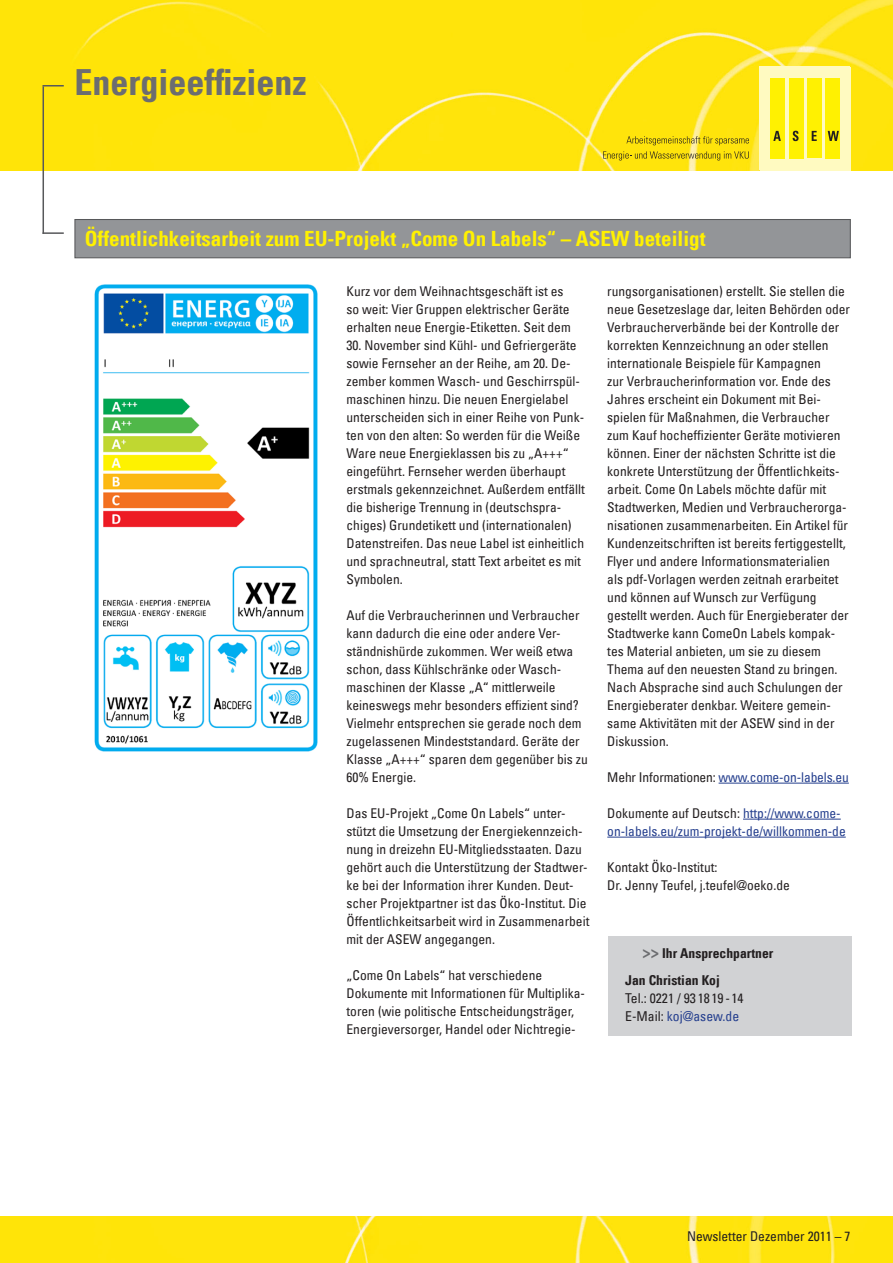
<style>
.page{position:relative;width:893px;height:1263px;background:#fff}
.page>*{position:absolute;margin:0;border:0;box-sizing:border-box;transform-origin:0 0}
.t1{font:700 condensed 36px "Univers LT";color:#6c6d70}
.t2{font:700 condensed 21px "Univers LT";color:#fff101}
.t3{font:condensed 13.65px/18.1px "Univers LT";color:#231f20}
.t4{font:700 condensed 13.65px/26.7px "Univers LT";color:#231f20}
.t5{font:condensed 13.5px/18px "Univers LT";color:#231f20}
.t6{font:condensed 13.5px/18px "Univers LT";color:#253f8e}
.s1{color:#231f20}
.s2{font-size:16.65px;color:#6c6d70}
.s3{color:#253f8e}
</style>
<div class="page">
<div style="left:0;top:0;width:893px;height:170px;background:#ffe40b"></div>
<hr style="left:43px;top:85px;width:21px;height:2px;background:#57585a">
<hr style="left:43px;top:232px;width:21px;height:2px;background:#57585a">
<hr style="left:43px;top:86px;width:1px;height:148px;background:#57585a">
<div style="left:760px;top:67px;width:90px;height:102px;background:#fffac1"></div>
<div style="left:770px;top:78px;width:15px;height:80px;background:#fff101"></div>
<div style="left:789px;top:78px;width:14px;height:80px;background:#fff101"></div>
<div style="left:807px;top:78px;width:15px;height:80px;background:#fff101"></div>
<div style="left:825px;top:78px;width:15px;height:80px;background:#fff101"></div>
<svg style="left:773px;top:131px;width:8px;height:10px"></svg>
<svg style="left:793px;top:131px;width:5px;height:10px"></svg>
<svg style="left:812px;top:131px;width:5px;height:10px"></svg>
<svg style="left:828px;top:131px;width:11px;height:10px"></svg>
<svg style="left:626px;top:136px;width:123px;height:9px"></svg>
<svg style="left:603px;top:151px;width:146px;height:9px"></svg>
<div style="left:0;top:1216px;width:893px;height:47px;background:#ffe40b"></div>
<div style="left:74px;top:219px;width:777px;height:39px;background:#939598;border:1px solid #57585a"></div>
<hr style="left:719px;top:783px;width:130px;height:1px;background:#253f8e">
<hr style="left:743px;top:819px;width:98px;height:1px;background:#253f8e">
<hr style="left:607px;top:837px;width:239px;height:1px;background:#253f8e">
<div style="left:608px;top:936px;width:243px;height:99px;background:#d1d2d4"></div>
<img style="left:94px;top:284px;width:224px;height:468px">
<h1 class="t1" style="left:74px;top:60px;width:234px">Energieeffizienz</h1>
<h2 class="t2" style="left:85px;top:225px;width:622px">Öffentlichkeitsarbeit zum EU-Projekt „Come On Labels“ – ASEW beteiligt</h2>
<p class="t5" style="left:346px;top:282px;width:226px">Kurz vor dem Weihnachtsgeschäft ist es so weit: Vier Gruppen elektrischer Geräte erhalten neue Energie-Etiketten. Seit dem</p>
<p class="t5" style="left:346px;top:336px;width:240px">30. November sind Kühl- und Gefriergeräte sowie Fernseher an der Reihe, am 20. De&shy;zember kommen Wasch- und Geschirrspül&shy;maschinen hinzu. Die neuen Energielabel unterscheiden sich in einer Reihe von Punk&shy;ten von den alten: So werden für die Weiße Ware neue Energieklassen bis zu „A+++“ eingeführt. Fernseher werden überhaupt erstmals gekennzeichnet. Außerdem entfällt die bisherige Trennung in (deutschspra&shy;chiges) Grundetikett und (internationalen)<br>Datenstreifen. Das neue Label ist einheitlich und sprachneutral, statt Text arbeitet es mit Symbolen.</p>
<p class="t5" style="left:346px;top:606px;width:243px">Auf die Verbraucherinnen und Verbraucher kann dadurch die eine oder andere Ver&shy;ständnishürde zukommen. Wer weiß etwa schon, dass Kühlschränke oder Wasch&shy;maschinen der Klasse „A“ mittlerweile keineswegs mehr besonders effizient sind?<br>Vielmehr entsprechen sie gerade noch dem zugelassenen Mindeststandard. Geräte der Klasse „A+++“ sparen dem gegenüber bis zu 60% Energie.</p>
<p class="t5" style="left:346px;top:804px;width:244px">Das EU-Projekt „Come On Labels“ unter&shy;stützt die Umsetzung der Energiekennzeich&shy;nung in dreizehn EU-Mitgliedsstaaten. Dazu gehört auch die Unterstützung der Stadtwer&shy;ke bei der Information ihrer Kunden. Deut&shy;scher Projektpartner ist das Öko-Institut. Die Öffentlichkeitsarbeit wird in Zusammenarbeit mit der ASEW angegangen.</p>
<p class="t5" style="left:346px;top:966px;width:240px">„Come On Labels“ hat verschiedene Dokumente mit Informationen für Multiplika&shy;toren (wie politische Entscheidungsträger, Energieversorger, Handel oder Nichtregie-</p>
<p class="t5" style="left:607px;top:282px;width:244px">rungsorganisationen) erstellt. Sie stellen die neue Gesetzeslage dar, leiten Behörden oder Verbraucherverbände bei der Kontrolle der korrekten Kennzeichnung an oder stellen internationale Beispiele für Kampagnen<br>zur Verbraucherinformation vor. Ende des Jahres erscheint ein Dokument mit Bei&shy;spielen für Maßnahmen, die Verbraucher zum Kauf hocheffizienter Geräte motivieren können. Einer der nächsten Schritte ist die konkrete Unterstützung der Öffentlichkeits&shy;arbeit. Come On Labels möchte dafür mit Stadtwerken, Medien und Verbraucherorga&shy;nisationen zusammenarbeiten. Ein Artikel für Kundenzeitschriften ist bereits fertiggestellt, Flyer und andere Informationsmaterialien<br>als pdf-Vorlagen werden zeitnah erarbeitet und können auf Wunsch zur Verfügung gestellt werden. Auch für Energieberater der Stadtwerke kann ComeOn Labels kompak&shy;tes Material anbieten, um sie zu diesem Thema auf den neuesten Stand zu bringen.<br>Nach Absprache sind auch Schulungen der Energieberater denkbar. Weitere gemein&shy;same Aktivitäten mit der ASEW sind in der Diskussion.</p>
<p class="t6" style="left:607px;top:768px;width:243px"><span class="s1">Mehr Informationen:</span> www.come-on-labels.eu</p>
<p class="t6" style="left:607px;top:804px;width:240px"><span class="s1">Dokumente auf Deutsch:</span> http://www.come&shy;on-labels.eu/zum-projekt-de/willkommen-de</p>
<p class="t5" style="left:607px;top:858px;width:184px">Kontakt Öko-Institut:<br>Dr. Jenny Teufel, j.teufel@oeko.de</p>
<p class="t4" style="left:625px;top:940px;width:150px;text-indent:17px"><span class="s2">&gt;&gt;</span> Ihr Ansprechpartner<br>Jan Christian Koj</p>
<p class="t3" style="left:625px;top:989px;width:120px">Tel.: 0221 / 93 18 19 - 14<br>E-Mail: <span class="s3">koj@asew.de</span></p>
<p class="t5" style="left:687px;top:1227px;width:165px">Newsletter Dezember 2011 – 7</p>
</div>
